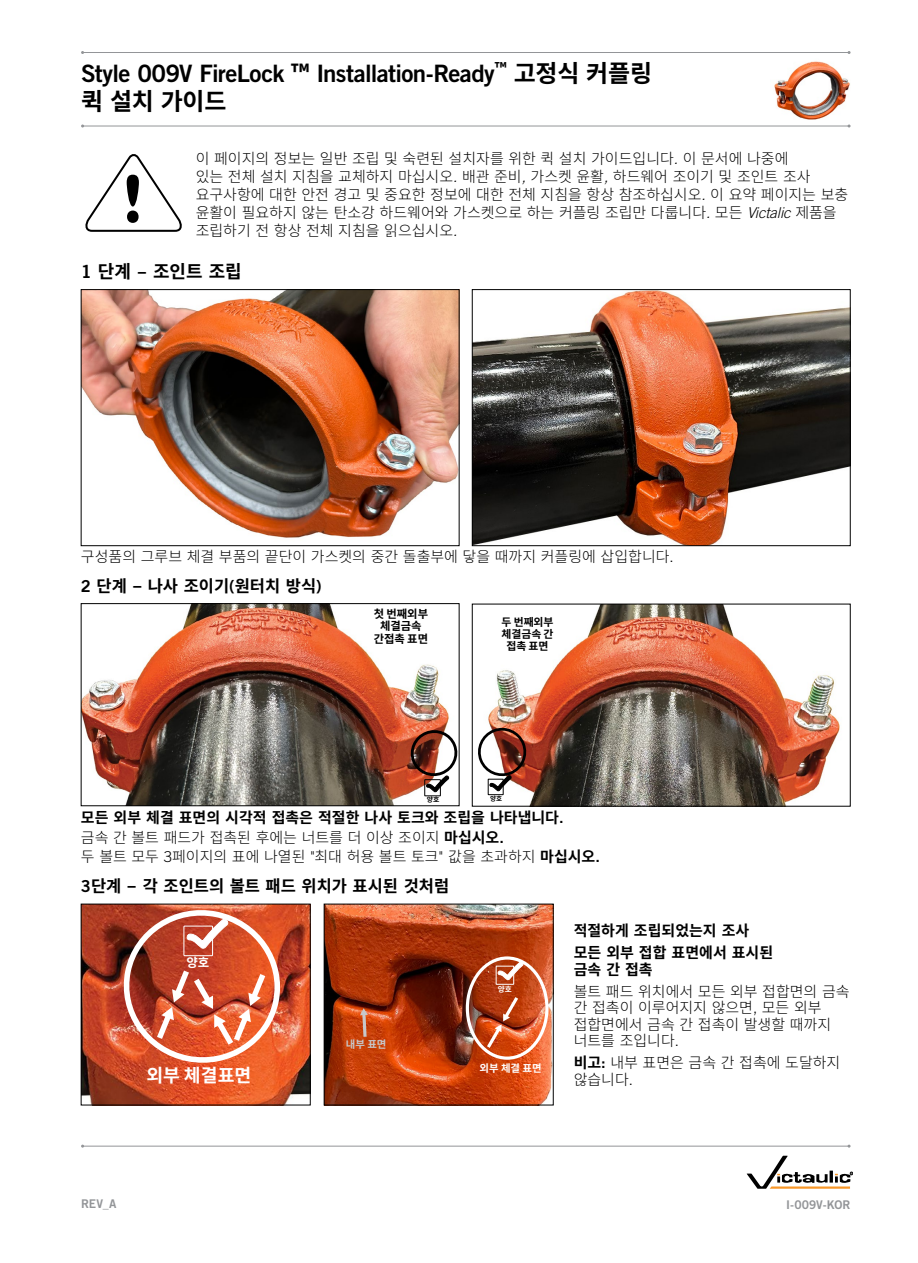
<style>
.page{position:relative;width:918px;height:1263px;background:#fff}
.page>*{position:absolute;margin:0;border:0;box-sizing:border-box;transform-origin:0 0}
.t1{font:24px "Trade Gothic LT Std Bd 2";letter-spacing:-.03em;color:#000}
.t2{font:700 24px "Source Han Sans KR";color:#000}
.t3{font:700 18.3px "Source Han Sans KR";letter-spacing:.005em;color:#fff}
.Heading_1{font:700 18px "Source Han Sans KR";color:#000}
.Heading_1-2{font:700 16.5px "Source Han Sans KR";color:#000}
.Body{font:300 15px/18px "Source Han Sans KR";color:#000}
.Body_ind{font:700 15px/16.5px "Source Han Sans KR";color:#000}
.Body_ind-2{font:300 15px "Source Han Sans KR";color:#000}
.t4{font:700 12.45px "Source Han Sans KR";color:#fff}
.t5{font:12px "Trade Gothic LT Std Bd 2";letter-spacing:.005em;color:#939598}
.t6{font:700 11.25px/12.8px "Source Han Sans KR";color:#000;text-align:center}
.t7{font:700 10.8px/12.1px "Source Han Sans KR";color:#000;text-align:center}
.t8{font:700 10.35px "Source Han Sans KR";color:#fff}
.t9{font:700 10.35px "Source Han Sans KR";color:#c7c8ca}
.t10{font:700 7.65px "Source Han Sans KR";color:#fff}
.t11{font:700 6.75px "Source Han Sans KR";color:#000}
.t12{font:700 6.45px "Source Han Sans KR";color:#000}
.s1{font-family:"Source Han Sans KR";font-weight:700}
.s2{font-family:"Trade Gothic LT Std";font-style:italic}
.s3{font-family:"Trade Gothic LT Std Bd 2";font-weight:400}
.s4{font-family:"Trade Gothic LT Std"}
.s5{font-size:18px}
.s6{font-weight:700}
</style>
<div class="page">
<svg style="left:747px;top:1156px;width:106px;height:33px"></svg>
<hr style="left:83px;top:1146px;width:766px;height:1px;background:#939598">
<hr style="left:83px;top:126px;width:766px;height:1px;background:#939598">
<hr style="left:83px;top:52px;width:766px;height:1px;background:#939598">
<img style="left:774px;top:61px;width:76px;height:59px">
<svg style="left:85px;top:154px;width:97px;height:78px"></svg>
<img style="left:83px;top:291px;width:374px;height:247px">
<div style="left:81px;top:289px;width:378px;height:257px;border:1px solid #000"></div>
<img style="left:474px;top:291px;width:374px;height:253px">
<div style="left:472px;top:289px;width:378px;height:257px;border:1px solid #000"></div>
<img style="left:83px;top:605px;width:366px;height:199px">
<div style="left:424px;top:779px;width:17px;height:17px;border:1px solid #000"></div>
<svg style="left:406px;top:725px;width:51px;height:67px"></svg>
<div style="left:81px;top:603px;width:378px;height:203px;border:1px solid #000"></div>
<img style="left:487px;top:606px;width:353px;height:198px">
<div style="left:488px;top:779px;width:15px;height:16px;border:1px solid #000"></div>
<svg style="left:478px;top:723px;width:50px;height:68px"></svg>
<div style="left:472px;top:604px;width:378px;height:202px;border:1px solid #000"></div>
<img style="left:83px;top:906px;width:225px;height:197px">
<img style="left:120px;top:906px;width:164px;height:160px">
<div style="left:81px;top:904px;width:229px;height:201px;border:1px solid #000"></div>
<img style="left:326px;top:906px;width:225px;height:197px">
<div style="left:466px;top:956px;width:83px;height:104px;border:3px solid #fff;border-radius:50%"></div>
<div style="left:496px;top:966px;width:18px;height:18px;border:1px solid #fff"></div>
<svg style="left:497px;top:961px;width:28px;height:19px"></svg>
<svg style="left:484px;top:993px;width:37px;height:58px;background:#c14f25"></svg>
<svg style="left:360px;top:1008px;width:8px;height:32px"></svg>
<div style="left:324px;top:904px;width:229px;height:201px;border:1px solid #000"></div>
<h1 class="t1" style="left:81px;top:58px;width:573px">Style 009V FireLock <span class="s1">™</span> Installation-Ready<sup>™</sup> <span class="s1">고정식 커플링</span></h1>
<h1 class="t2" style="left:81px;top:88px;width:147px">퀵 설치 가이드</h1>
<p class="Body" style="left:196px;top:150px;width:654px">이 페이지의 정보는 일반 조립 및 숙련된 설치자를 위한 퀵 설치 가이드입니다<span class="s2">.</span> 이 문서에 나중에<br>있는 전체 설치 지침을 교체하지 마십시오<span class="s2">.</span> 배관 준비<span class="s2">,</span> 가스켓 윤활<span class="s2">,</span> 하드웨어 조이기 및 조인트 조사 요구사항에 대한 안전 경고 및 중요한 정보에 대한 전체 지침을 항상 참조하십시오<span class="s2">.</span> 이 요약 페이지는 보충 윤활이 필요하지 않는 탄소강 하드웨어와 가스켓으로 하는 커플링 조립만 다룹니다<span class="s2">.</span> 모든 <span class="s2">Victalic</span> 제품을 조립하기 전 항상 전체 지침을 읽으십시오<span class="s2">.</span></p>
<p class="Heading_1" style="left:81px;top:261px;width:162px"><span class="s3">1</span> 단계 – 조인트 조립</p>
<p class="Body" style="left:81px;top:548px;width:594px">구성품의 그루브 체결 부품의 끝단이 가스켓의 중간 돌출부에 닿을 때까지 커플링에 삽입합니다<span class="s4">.</span></p>
<p class="Heading_1-2" style="left:81px;top:577px;width:242px"><span class="s3">2</span> 단계 <span class="s5">–</span> 나사 조이기<span class="s3">(</span>원터치 방식<span class="s3">)</span></p>
<p class="t6" style="left:374px;top:607px;width:56px">첫 번째외부 체결금속 간접촉 표면</p>
<p class="t7" style="left:501px;top:616px;width:54px">두 번째외부 체결금속 간 접촉 표면</p>
<p class="t12" style="left:490px;top:795px;width:13px">양호</p>
<p class="Body_ind" style="left:81px;top:809px;width:484px">모든 외부 체결 표면의 시각적 접촉은 적절한 나사 토크와 조립을 나타냅니다<span class="s3">.</span></p>
<p class="Body_ind-2" style="left:81px;top:828px;width:425px">금속 간 볼트 패드가 접촉된 후에는 너트를 더 이상 조이지 <span class="s6">마십시오</span><span class="s3">.</span></p>
<p class="Body" style="left:81px;top:848px;width:521px">두 볼트 모두 <span class="s4">3</span>페이지의 표에 나열된 <span class="s4">"</span>최대 허용 볼트 토크<span class="s4">"</span> 값을 초과하지 <span class="s6">마십시오</span><span class="s3">.</span></p>
<p class="Heading_1-2" style="left:81px;top:877px;width:370px"><span class="s3">3</span>단계 <span class="s5">–</span> 각 조인트의 볼트 패드 위치가 표시된 것처럼</p>
<p class="t11" style="left:427px;top:796px;width:14px">양호</p>
<p class="t4" style="left:186px;top:956px;width:24px">양호</p>
<p class="t3" style="left:146px;top:1065px;width:106px">외부 체결표면</p>
<p class="t9" style="left:346px;top:1038px;width:42px">내부 표면</p>
<p class="t10" style="left:498px;top:985px;width:16px">양호</p>
<p class="t8" style="left:480px;top:1062px;width:63px">외부 체결 표면</p>
<p class="Body_ind" style="left:574px;top:923px;width:177px">적절하게 조립되었는지 조사</p>
<p class="Body_ind" style="left:574px;top:945px;width:201px">모든 외부 접합 표면에서 표시된 금속 간 접촉</p>
<p class="Body" style="left:574px;top:983px;width:277px;line-height:16.5px">볼트 패드 위치에서 모든 외부 접합면의 금속 간 접촉이 이루어지지 않으면<span class="s4">,</span> 모든 외부 접합면에서 금속 간 접촉이 발생할 때까지 너트를 조입니다<span class="s4">.</span></p>
<p class="Body" style="left:574px;top:1055px;width:268px;line-height:16.5px"><span class="s6">비고</span><span class="s3">:</span> 내부 표면은 금속 간 접촉에 도달하지 않습니다<span class="s4">.</span></p>
<p class="t5" style="left:81px;top:1197px;width:37px">REV_A</p>
<p class="t5" style="left:786px;top:1197px;width:66px">I-009V-KOR</p>
</div>
